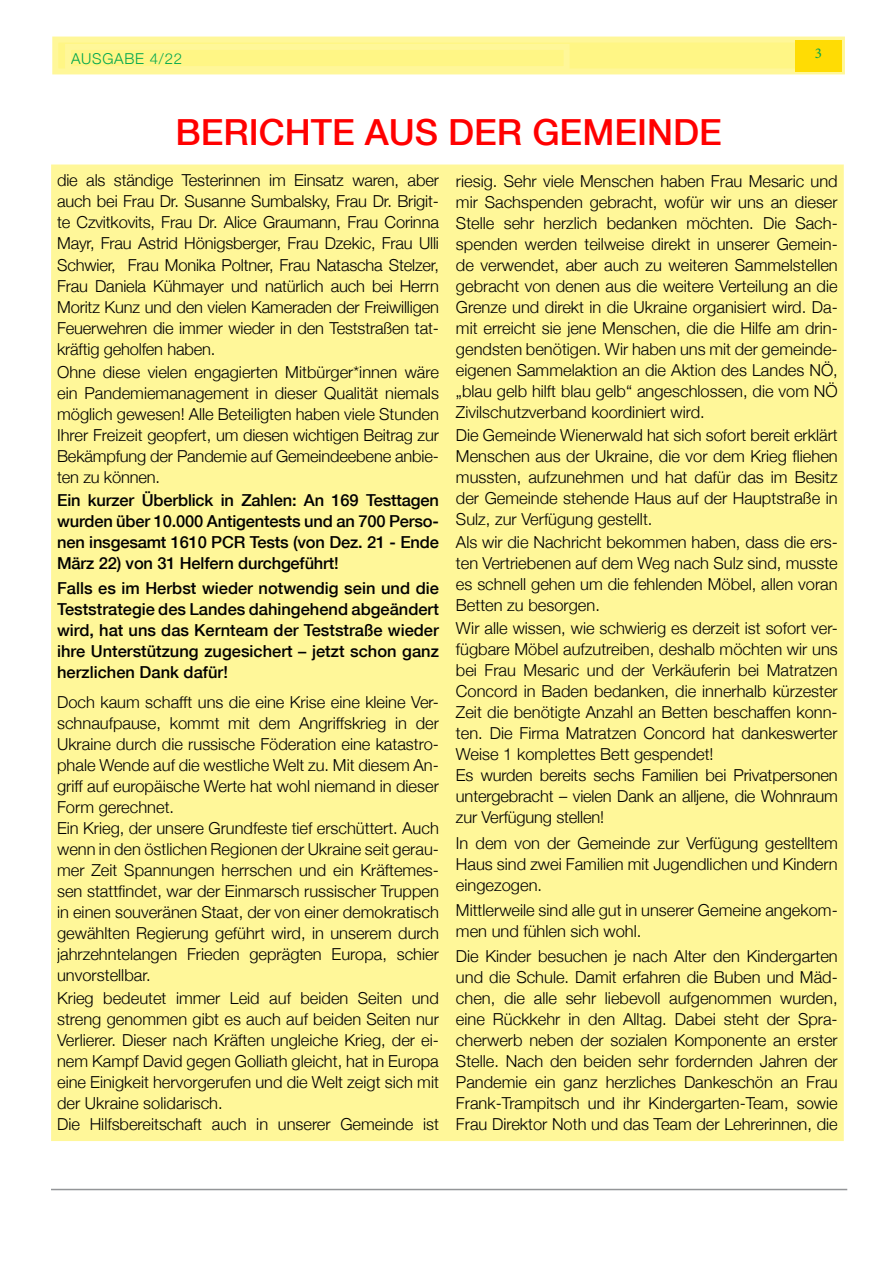
<style>
.page{position:relative;width:893px;height:1263px;background:#fff}
.page>*{position:absolute;margin:0;border:0;box-sizing:border-box;transform-origin:0 0}
.t1{font:500 36px "Helvetica Neue";color:#f00}
.t2{font:300 16.5px/21px "Helvetica Neue";color:#000;text-align:justify}
.t3{font:500 16.5px/21px "Helvetica Neue";letter-spacing:-.005em;color:#000;text-align:justify}
.t4{font:300 15px "Helvetica Neue";letter-spacing:.05em;color:#00a650}
.t5{font:15px "Minion Pro";color:#00a650}
</style>
<div class="page">
<div style="left:52px;top:37px;width:793px;height:37px;background:#fff685;border:6px solid #fff799"></div>
<div style="left:65px;top:44px;width:505px;height:28px;border:6px solid #fff799"></div>
<div style="left:795px;top:40px;width:47px;height:31px;background:#ffdc04"></div>
<div style="left:54px;top:167px;width:787px;height:971px;background:#fff799"></div>
<div style="left:51px;top:164px;width:793px;height:977px;border:6px solid #fff799"></div>
<hr style="left:51px;top:1189px;width:796px;height:1px;background:#939598">
<p class="t4" style="left:71px;top:47px;width:113px">AUSGABE 4/22</p>
<h1 class="t1" style="left:176px;top:103px;width:548px">berichte aus der gemeinde</h1>
<p class="t5" style="left:815px;top:43px;width:9px">3</p>
<p class="t2" style="left:57px;top:169px;width:383px">die als ständige Testerinnen im Einsatz waren, aber auch bei Frau Dr. Susanne Sumbalsky, Frau Dr. Brigit&shy;te Czvitkovits, Frau Dr. Alice Graumann, Frau Corinna Mayr, Frau Astrid Hönigsberger, Frau Dzekic, Frau Ulli Schwier, Frau Monika Poltner, Frau Natascha Stelzer, Frau Daniela Kühmayer und natürlich auch bei Herrn Moritz Kunz und den vielen Kameraden der Freiwilligen Feuerwehren die immer wieder in den Teststraßen tat&shy;kräftig geholfen haben.</p>
<p class="t2" style="left:57px;top:360px;width:383px">Ohne diese vielen engagierten Mitbürger*innen wäre ein Pandemiemanagement in dieser Qualität niemals möglich gewesen! Alle Beteiligten haben viele Stunden Ihrer Freizeit geopfert, um diesen wichtigen Beitrag zur Bekämpfung der Pandemie auf Gemeindeebene anbie&shy;ten zu können.</p>
<p class="t3" style="left:57px;top:489px;width:383px">Ein kurzer Überblick in Zahlen: An 169 Testtagen wurden über 10.000 Antigentests und an 700 Perso&shy;nen insgesamt 1610 PCR Tests (von Dez. 21 - Ende März 22) von 31 Helfern durchgeführt!</p>
<p class="t3" style="left:57px;top:577px;width:383px">Falls es im Herbst wieder notwendig sein und die Teststrategie des Landes dahingehend abgeändert wird, hat uns das Kernteam der Teststraße wieder ihre Unterstützung zugesichert – jetzt schon ganz herzlichen Dank dafür!</p>
<p class="t2" style="left:57px;top:690px;width:383px;text-align:left">Doch kaum schafft uns die eine Krise eine kleine Ver&shy;schnaufpause, kommt mit dem Angriffskrieg in der Ukraine durch die russische Föderation eine katastro&shy;phale Wende auf die westliche Welt zu. Mit diesem An&shy;griff auf europäische Werte hat wohl niemand in dieser Form gerechnet.<br>Ein Krieg, der unsere Grundfeste tief erschüttert. Auch wenn in den östlichen Regionen der Ukraine seit gerau&shy;mer Zeit Spannungen herrschen und ein Kräftemes&shy;sen stattfindet, war der Einmarsch russischer Truppen in einen souveränen Staat, der von einer demokratisch gewählten Regierung geführt wird, in unserem durch jahrzehntelangen Frieden geprägten Europa, schier unvorstellbar.</p>
<p class="t2" style="left:57px;top:986px;width:383px;text-align:left">Krieg bedeutet immer Leid auf beiden Seiten und streng genommen gibt es auch auf beiden Seiten nur Verlierer. Dieser nach Kräften ungleiche Krieg, der ei&shy;nem Kampf David gegen Golliath gleicht, hat in Europa eine Einigkeit hervorgerufen und die Welt zeigt sich mit der Ukraine solidarisch.<br>Die Hilfsbereitschaft auch in unserer Gemeinde ist</p>
<p class="t2" style="left:456px;top:169px;width:383px">riesig. Sehr viele Menschen haben Frau Mesaric und mir Sachspenden gebracht, wofür wir uns an dieser Stelle sehr herzlich bedanken möchten. Die Sach&shy;spenden werden teilweise direkt in unserer Gemein&shy;de verwendet, aber auch zu weiteren Sammelstellen gebracht von denen aus die weitere Verteilung an die Grenze und direkt in die Ukraine organisiert wird. Da&shy;mit erreicht sie jene Menschen, die die Hilfe am drin&shy;gendsten benötigen. Wir haben uns mit der gemeinde&shy;eigenen Sammelaktion an die Aktion des Landes NÖ, „blau gelb hilft blau gelb“ angeschlossen, die vom NÖ Zivilschutzverband koordiniert wird.</p>
<p class="t2" style="left:456px;top:423px;width:383px">Die Gemeinde Wienerwald hat sich sofort bereit erklärt Menschen aus der Ukraine, die vor dem Krieg fliehen mussten, aufzunehmen und hat dafür das im Besitz der Gemeinde stehende Haus auf der Hauptstraße in Sulz, zur Verfügung gestellt.</p>
<p class="t2" style="left:456px;top:531px;width:383px">Als wir die Nachricht bekommen haben, dass die ers&shy;ten Vertriebenen auf dem Weg nach Sulz sind, musste es schnell gehen um die fehlenden Möbel, allen voran Betten zu besorgen.</p>
<p class="t2" style="left:456px;top:617px;width:383px;text-align:left">Wir alle wissen, wie schwierig es derzeit ist sofort ver&shy;fügbare Möbel aufzutreiben, deshalb möchten wir uns bei Frau Mesaric und der Verkäuferin bei Matratzen Concord in Baden bedanken, die innerhalb kürzester Zeit die benötigte Anzahl an Betten beschaffen konn&shy;ten. Die Firma Matratzen Concord hat dankeswerter Weise 1 komplettes Bett gespendet!<br>Es wurden bereits sechs Familien bei Privatpersonen untergebracht – vielen Dank an alljene, die Wohnraum zur Verfügung stellen!</p>
<p class="t2" style="left:456px;top:831px;width:383px">In dem von der Gemeinde zur Verfügung gestelltem Haus sind zwei Familien mit Jugendlichen und Kindern eingezogen.</p>
<p class="t2" style="left:456px;top:898px;width:383px">Mittlerweile sind alle gut in unserer Gemeine angekom&shy;men und fühlen sich wohl.</p>
<p class="t2" style="left:456px;top:945px;width:383px">Die Kinder besuchen je nach Alter den Kindergarten und die Schule. Damit erfahren die Buben und Mäd&shy;chen, die alle sehr liebevoll aufgenommen wurden, eine Rückkehr in den Alltag. Dabei steht der Spra&shy;cherwerb neben der sozialen Komponente an erster Stelle. Nach den beiden sehr fordernden Jahren der Pandemie ein ganz herzliches Dankeschön an Frau Frank-Trampitsch und ihr Kindergarten-Team, sowie Frau Direktor Noth und das Team der Lehrerinnen, die</p>
</div>
